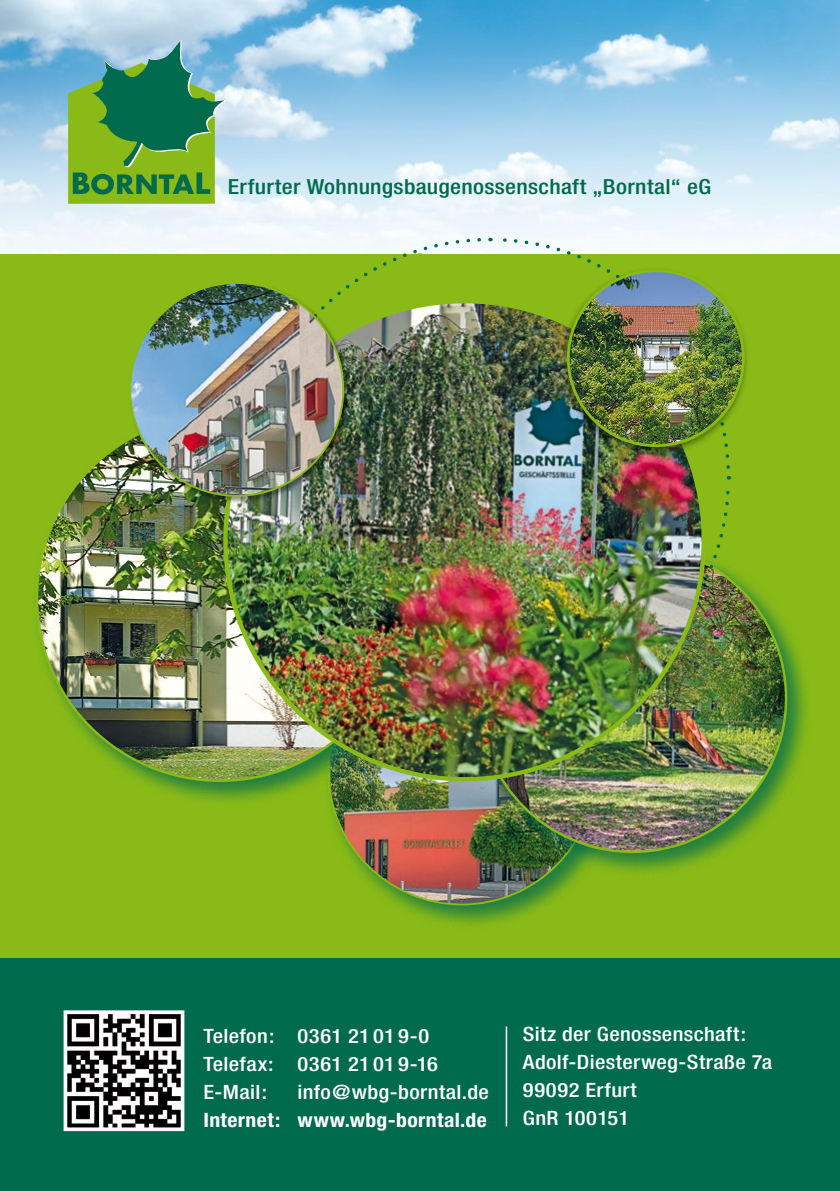
<style>
.page{position:relative;width:840px;height:1191px;background:#fff}
.page>*{position:absolute;margin:0;border:0;box-sizing:border-box;transform-origin:0 0}
.t1{font:500 condensed 20.8px "Helvetica Neue";letter-spacing:.015em;color:#006a4d;scale:1.13 1}
.t2{font:500 condensed 19.8px/28px "Helvetica Neue";letter-spacing:.015em;color:#fff;scale:1.13 1}
.t3{font:700 condensed 19.8px "Helvetica Neue";letter-spacing:.02em;color:#fff;scale:1.1 1}
</style>
<div class="page">
<div style="left:0;top:254px;width:839px;height:937px;background:#89ba17"></div>
<div style="left:0;top:958px;width:839px;height:233px;background:#006a4d"></div>
<img style="left:0;top:0;width:839px;height:253px">
<svg style="left:68px;top:40px;width:159px;height:164px;background:#5da161"></svg>
<svg style="left:63px;top:1010px;width:122px;height:122px;background:#7b7c7c"></svg>
<div style="left:322px;top:631px;width:299px;height:299px;background:#006a4d;opacity:.75"></div>
<img style="left:330px;top:779px;width:261px;height:125px">
<div style="left:471px;top:538px;width:340px;height:340px;background:#006a4d;opacity:.75"></div>
<img style="left:478px;top:565px;width:307px;height:287px">
<img style="left:623px;top:479px;width:108px;height:240px">
<svg style="left:491px;top:236px;width:240px;height:233px"></svg>
<svg style="left:248px;top:236px;width:234px;height:46px"></svg>
<div style="left:30px;top:408px;width:399px;height:399px;background:#006a4d;opacity:.75"></div>
<img style="left:37px;top:417px;width:366px;height:363px">
<img style="left:225px;top:301px;width:478px;height:478px;border-radius:239px">
<div style="left:558px;top:266px;width:191px;height:191px;background:#000;opacity:.4"></div>
<img style="left:568px;top:271px;width:174px;height:174px;border-radius:87px">
<div style="left:129px;top:281px;width:222px;height:222px;background:#000;opacity:.4"></div>
<img style="left:130px;top:283px;width:213px;height:213px;border-radius:106px">
<hr style="left:505px;top:1026px;width:2px;height:100px;background:#fff">
<p class="t1" style="left:227px;top:174px;width:429px">Erfurter Wohnungsbaugenossenschaft „Borntal“ eG</p>
<p class="t2" style="left:203px;top:1021px;width:209px">Telefon: 0361 21 01 9-0<br>Telefax: 0361 21 01 9-16<br>E-Mail:</p>
<p class="t2" style="left:297px;top:1077px;width:171px">info@wbg-borntal.de</p>
<p class="t3" style="left:203px;top:1107px;width:259px">Internet: www.wbg-borntal.de</p>
<p class="t2" style="left:522px;top:1020px;width:222px">Sitz der Genossenschaft:<br>Adolf-Diesterweg-Straße 7a<br>99092 Erfurt<br>GnR 100151</p>
</div>
